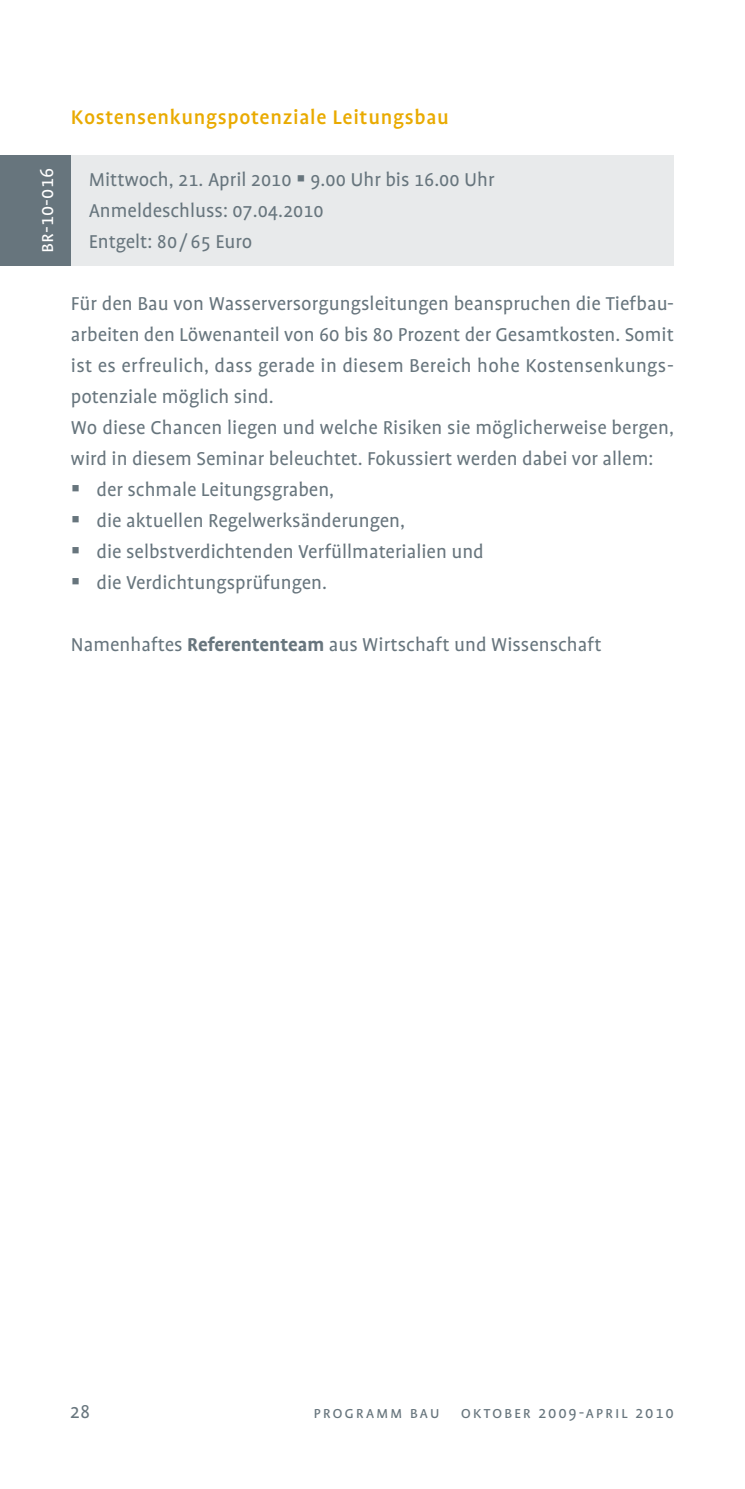
<style>
.page{position:relative;width:745px;height:1489px;background:#fff}
.page>*{position:absolute;margin:0;border:0;box-sizing:border-box;transform-origin:0 0}
.t1{font:500 22.5px "Profile OT";letter-spacing:.03em;color:#e9aa00}
.t2{font:21.25px/31px "Profile OT";color:#67757d}
.t3{font:21.25px "Profile OT";letter-spacing:.01em;color:#fff}
.t4{font:17.5px "Profile OT";letter-spacing:.1em;color:#67757d}
.s1{font-weight:700}
</style>
<div class="page">
<div style="left:71px;top:155px;width:602px;height:111px;background:#e8eaeb"></div>
<div style="left:0;top:155px;width:71px;height:111px;background:#67757d"></div>
<p class="t3" style="left:35px;top:253px;width:87px;rotate:-90deg">Br-10-016</p>
<p class="t1" style="left:71px;top:104px;width:379px">Kostensenkungspotenziale Leitungsbau</p>
<p class="t2" style="left:89px;top:164px;width:407px">Mittwoch, 21. April 2010 9.00 Uhr bis 16.00 Uhr<br>Anmeldeschluss: 07.04.2010<br>Entgelt: 80 / 65 Euro</p>
<p class="t2" style="left:71px;top:288px;width:604px">Für den Bau von Wasserversorgungsleitungen beanspruchen die Tiefbau-</p>
<p class="t2" style="left:71px;top:319px;width:604px">arbeiten den Löwenanteil von 60 bis 80 Prozent der Gesamtkosten. Somit</p>
<p class="t2" style="left:71px;top:350px;width:602px">ist es erfreulich, dass gerade in diesem Bereich hohe Kostensenkungs-</p>
<p class="t2" style="left:71px;top:381px;width:204px">potenziale möglich sind.</p>
<p class="t2" style="left:71px;top:412px;width:604px">Wo diese Chancen liegen und welche Risiken sie möglicherweise bergen,</p>
<p class="t2" style="left:71px;top:443px;width:583px">wird in diesem Seminar beleuchtet. Fokussiert werden dabei vor allem:</p>
<p class="t2" style="left:96px;top:474px;width:239px">der schmale Leitungsgraben,</p>
<p class="t2" style="left:96px;top:505px;width:310px">die aktuellen Regelwerksänderungen,</p>
<p class="t2" style="left:96px;top:536px;width:388px">die selbstverdichtenden Verfüllmaterialien und</p>
<p class="t2" style="left:96px;top:567px;width:232px">die Verdichtungsprüfungen.</p>
<p class="t2" style="left:71px;top:630px;width:532px">Namenhaftes <span class="s1">Referententeam</span> aus Wirtschaft und Wissenschaft</p>
<p class="t2" style="left:70px;top:1396px;width:22px">28</p>
<p class="t4" style="left:313px;top:1402px;width:361px">Programm Bau O ktober 2009-April 2010</p>
</div>
